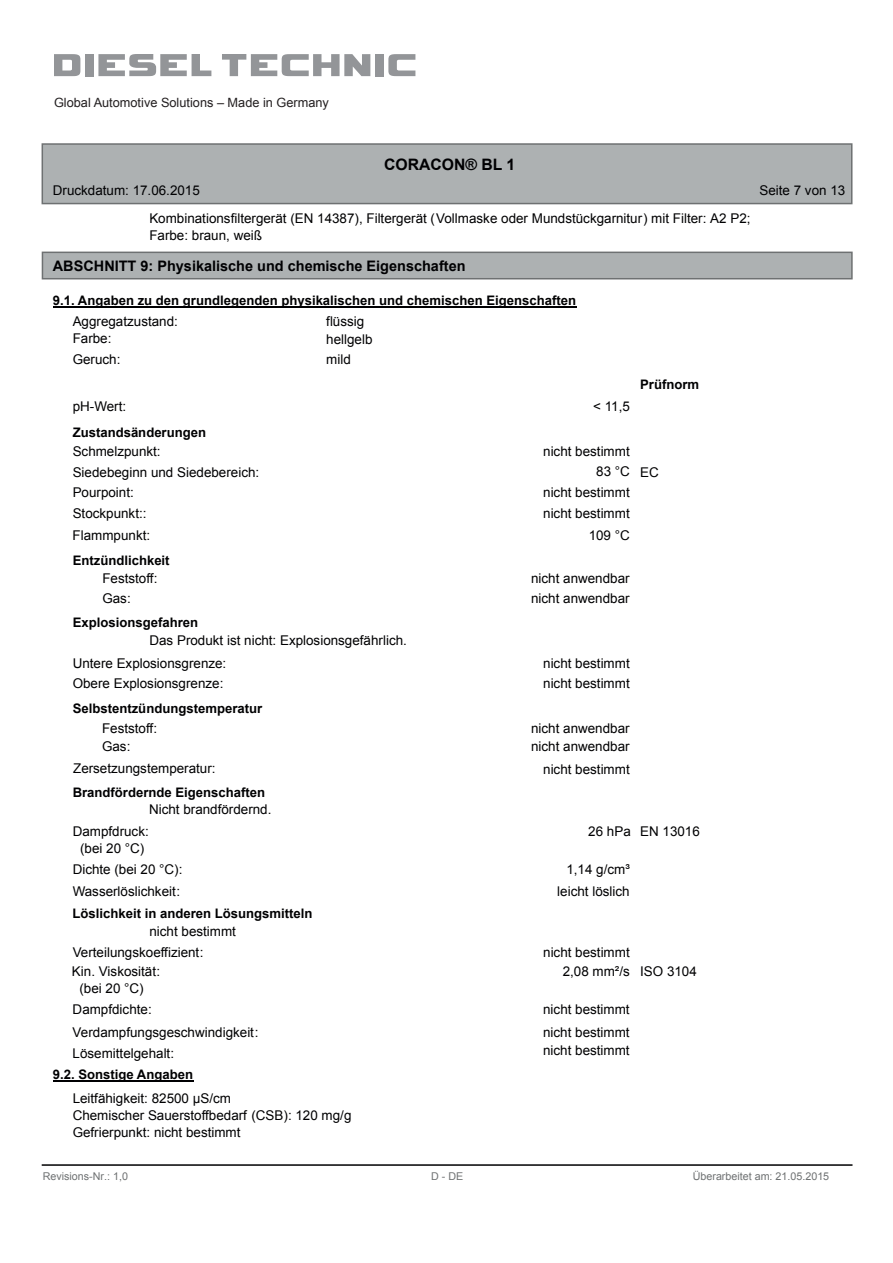
<style>
.page{position:relative;width:893px;height:1263px;background:#fff}
.page>*{position:absolute;margin:0;border:0;box-sizing:border-box;transform-origin:0 0}
.t1{font:700 15.75px "Arial";color:#000002}
.t2{font:700 14.4px "Arial";color:#000002}
.t3{font:13.35px/17.1px "Arial";color:#000002}
.t4{font:700 13.2px "Arial";color:#000002}
.t5{font:12.75px "Arial";color:#231f20}
.t6{font:10.8px "Arial";color:#6e7172}
</style>
<div class="page">
<div style="left:42px;top:144px;width:810px;height:60px;background:#adb1b2"></div>
<div style="left:42px;top:143px;width:810px;height:61px;border:2px solid #6e7172"></div>
<div style="left:42px;top:252px;width:810px;height:27px;background:#adb1b2"></div>
<div style="left:42px;top:252px;width:811px;height:27px;border:2px solid #6e7172"></div>
<hr style="left:42px;top:1164px;width:810px;height:2px;background:#000002">
<hr style="left:53px;top:306px;width:523px;height:2px;background:#000002">
<hr style="left:53px;top:1081px;width:140px;height:1px;background:#000002">
<svg style="left:54px;top:54px;width:26px;height:22px"></svg>
<div style="left:85px;top:54px;width:8px;height:22px;background:#939598"></div>
<svg style="left:98px;top:54px;width:113px;height:22px"></svg>
<svg style="left:222px;top:54px;width:148px;height:22px"></svg>
<div style="left:375px;top:54px;width:9px;height:22px;background:#939598"></div>
<svg style="left:388px;top:54px;width:27px;height:22px"></svg>
<p class="t5" style="left:54px;top:94px;width:276px">Global Automotive Solutions – Made in Germany</p>
<p class="t1" style="left:384px;top:154px;width:133px">CORACON® BL 1</p>
<p class="t3" style="left:53px;top:182px;width:149px">Druckdatum: 17.06.2015</p>
<p class="t3" style="left:759px;top:182px;width:87px">Seite 7 von 13</p>
<p class="t3" style="left:149px;top:209px;width:603px">Kombinationsfiltergerät (EN 14387), Filtergerät (Vollmaske oder Mundstückgarnitur) mit Filter: A2 P2;<br>Farbe: braun, weiß</p>
<p class="t2" style="left:53px;top:256px;width:414px">ABSCHNITT 9: Physikalische und chemische Eigenschaften</p>
<p class="t4" style="left:53px;top:291px;width:525px">9.1. Angaben zu den grundlegenden physikalischen und chemischen Eigenschaften</p>
<p class="t3" style="left:73px;top:313px;width:107px">Aggregatzustand:</p>
<p class="t3" style="left:326px;top:313px;width:40px">flüssig</p>
<p class="t3" style="left:73px;top:330px;width:40px">Farbe:</p>
<p class="t3" style="left:326px;top:330px;width:48px">hellgelb</p>
<p class="t3" style="left:73px;top:351px;width:49px">Geruch:</p>
<p class="t3" style="left:326px;top:351px;width:26px">mild</p>
<p class="t4" style="left:640px;top:375px;width:61px">Prüfnorm</p>
<p class="t3" style="left:73px;top:398px;width:55px">pH-Wert:</p>
<p class="t3" style="left:593px;top:397px;width:38px">&lt; 11,5</p>
<p class="t4" style="left:73px;top:423px;width:135px">Zustandsänderungen</p>
<p class="t3" style="left:73px;top:443px;width:90px">Schmelzpunkt:</p>
<p class="t3" style="left:543px;top:442px;width:88px">nicht bestimmt</p>
<p class="t3" style="left:73px;top:464px;width:188px">Siedebeginn und Siedebereich:</p>
<p class="t3" style="left:596px;top:463px;width:64px">83 °C EC</p>
<p class="t3" style="left:73px;top:484px;width:63px">Pourpoint:</p>
<p class="t3" style="left:543px;top:484px;width:88px">nicht bestimmt</p>
<p class="t3" style="left:73px;top:505px;width:75px">Stockpunkt::</p>
<p class="t3" style="left:543px;top:504px;width:88px">nicht bestimmt</p>
<p class="t3" style="left:73px;top:527px;width:79px">Flammpunkt:</p>
<p class="t3" style="left:589px;top:527px;width:43px">109 °C</p>
<p class="t4" style="left:73px;top:551px;width:98px">Entzündlichkeit</p>
<p class="t3" style="left:102px;top:569px;width:57px">Feststoff:</p>
<p class="t3" style="left:531px;top:569px;width:100px">nicht anwendbar</p>
<p class="t3" style="left:102px;top:589px;width:30px">Gas:</p>
<p class="t3" style="left:531px;top:589px;width:100px">nicht anwendbar</p>
<p class="t3" style="left:149px;top:631px;width:259px">Das Produkt ist nicht: Explosionsgefährlich.</p>
<p class="t4" style="left:73px;top:613px;width:127px">Explosionsgefahren</p>
<p class="t3" style="left:73px;top:655px;width:155px">Untere Explosionsgrenze:</p>
<p class="t3" style="left:543px;top:655px;width:88px">nicht bestimmt</p>
<p class="t3" style="left:73px;top:675px;width:152px">Obere Explosionsgrenze:</p>
<p class="t3" style="left:543px;top:675px;width:88px">nicht bestimmt</p>
<p class="t4" style="left:73px;top:699px;width:191px">Selbstentzündungstemperatur</p>
<p class="t3" style="left:102px;top:719px;width:57px">Feststoff:</p>
<p class="t3" style="left:531px;top:719px;width:100px">nicht anwendbar</p>
<p class="t3" style="left:102px;top:737px;width:30px">Gas:</p>
<p class="t3" style="left:531px;top:738px;width:100px">nicht anwendbar</p>
<p class="t3" style="left:73px;top:760px;width:144px">Zersetzungstemperatur:</p>
<p class="t3" style="left:543px;top:760px;width:88px">nicht bestimmt</p>
<p class="t3" style="left:149px;top:801px;width:124px">Nicht brandfördernd.</p>
<p class="t4" style="left:73px;top:783px;width:194px">Brandfördernde Eigenschaften</p>
<p class="t3" style="left:73px;top:822px;width:78px;text-align:center">Dampfdruck: (bei 20 °C)</p>
<p class="t3" style="left:588px;top:822px;width:113px">26 hPa EN 13016</p>
<p class="t3" style="left:73px;top:861px;width:111px">Dichte (bei 20 °C):</p>
<p class="t3" style="left:566px;top:861px;width:65px">1,14 g/cm³</p>
<p class="t3" style="left:73px;top:882px;width:109px">Wasserlöslichkeit:</p>
<p class="t3" style="left:557px;top:882px;width:74px">leicht löslich</p>
<p class="t4" style="left:73px;top:904px;width:241px">Löslichkeit in anderen Lösungsmitteln</p>
<p class="t3" style="left:73px;top:921px;width:165px;line-height:21.3px;text-indent:77px">nicht bestimmt<br>Verteilungskoeffizient:</p>
<p class="t3" style="left:543px;top:944px;width:88px">nicht bestimmt</p>
<p class="t3" style="left:79px;top:962px;width:82px;text-indent:-7px">Kin. Viskosität: (bei 20 °C)</p>
<p class="t3" style="left:563px;top:962px;width:136px">2,08 mm²/s ISO 3104</p>
<p class="t3" style="left:73px;top:1001px;width:81px">Dampfdichte:</p>
<p class="t3" style="left:543px;top:1001px;width:88px">nicht bestimmt</p>
<p class="t3" style="left:73px;top:1023px;width:187px">Verdampfungsgeschwindigkeit:</p>
<p class="t3" style="left:543px;top:1023px;width:88px">nicht bestimmt</p>
<p class="t3" style="left:73px;top:1045px;width:103px">Lösemittelgehalt:</p>
<p class="t3" style="left:543px;top:1042px;width:88px">nicht bestimmt</p>
<p class="t4" style="left:53px;top:1065px;width:142px">9.2. Sonstige Angaben</p>
<p class="t3" style="left:73px;top:1090px;width:280px">Leitfähigkeit: 82500 µS/cm<br>Chemischer Sauerstoffbedarf (CSB): 120 mg/g<br>Gefrierpunkt: nicht bestimmt</p>
<p class="t6" style="left:43px;top:1169px;width:87px">Revisions-Nr.: 1,0</p>
<p class="t6" style="left:431px;top:1169px;width:34px">D - DE</p>
<p class="t6" style="left:693px;top:1169px;width:138px">Überarbeitet am: 21.05.2015</p>
</div>
